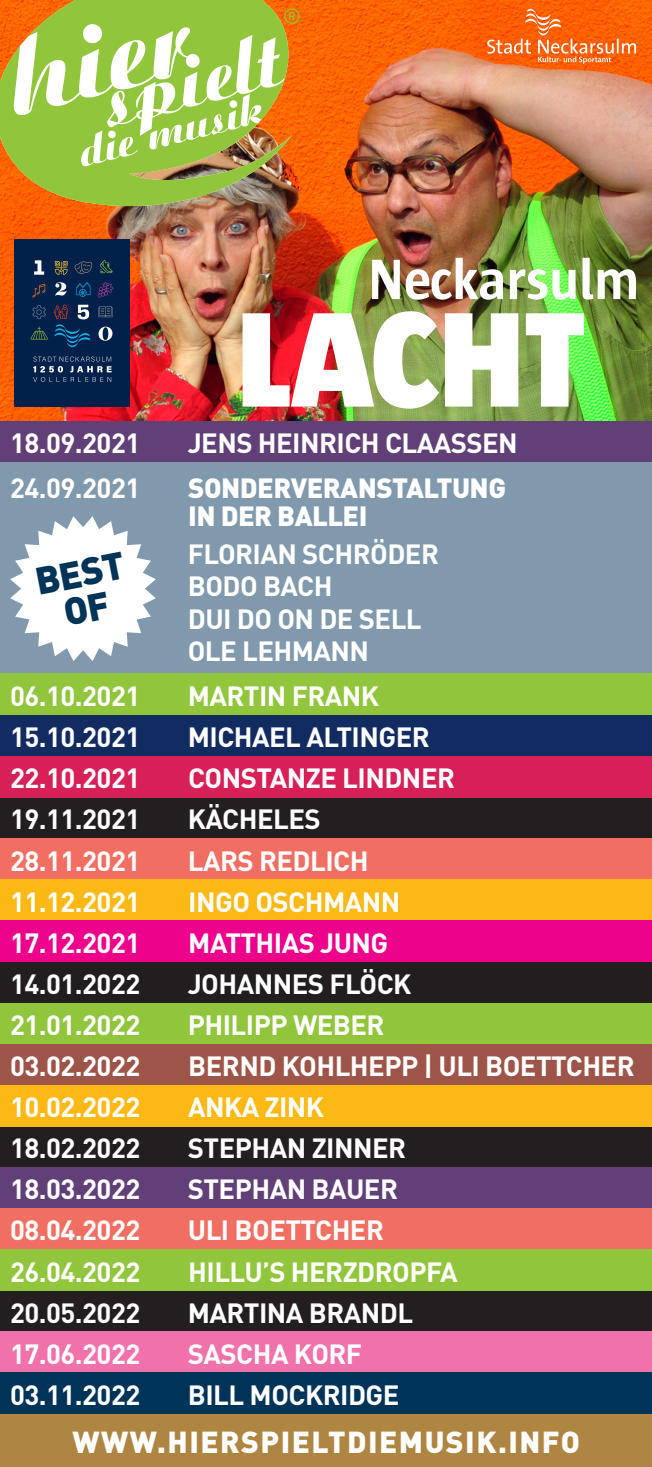
<style>
.page{position:relative;width:652px;height:1467px;background:#fff}
.page>*{position:absolute;margin:0;border:0;box-sizing:border-box;transform-origin:0 0}
.t1{font:900 37.75px/36px "DIN";color:#003358;text-align:center}
.t2{font:900 30px "DIN";letter-spacing:.05em;color:#fff}
.t3{font:700 27.5px/32.5px "DIN";letter-spacing:-.02em;color:#fff}
.t4{font:900 27.5px/28.2px "DIN";letter-spacing:-.02em;color:#fff}
</style>
<div class="page">
<img style="left:0;top:0;width:652px;height:421px">
<svg style="left:0;top:0;width:292px;height:208px;fill:#91c53b"></svg>
<svg style="left:284px;top:8px;width:16px;height:16px"></svg>
<img style="left:243px;top:258px;width:393px;height:151px">
<div style="left:14px;top:239px;width:116px;height:168px;background:#02214a"></div>
<svg style="left:55px;top:261px;width:13px;height:14px"></svg>
<svg style="left:98px;top:282px;width:16px;height:16px"></svg>
<svg style="left:76px;top:282px;width:14px;height:15px"></svg>
<svg style="left:75px;top:261px;width:17px;height:13px"></svg>
<svg style="left:32px;top:284px;width:13px;height:13px"></svg>
<svg style="left:98px;top:306px;width:15px;height:11px"></svg>
<svg style="left:100px;top:260px;width:12px;height:13px"></svg>
<svg style="left:32px;top:305px;width:14px;height:14px"></svg>
<svg style="left:31px;top:327px;width:17px;height:12px"></svg>
<svg style="left:34px;top:260px;width:10px;height:15px"></svg>
<svg style="left:99px;top:327px;width:13px;height:14px"></svg>
<svg style="left:55px;top:282px;width:12px;height:14px"></svg>
<svg style="left:54px;top:305px;width:36px;height:42px"></svg>
<svg style="left:33px;top:357px;width:79px;height:25px"></svg>
<svg style="left:487px;top:9px;width:149px;height:55px;background:#fc701f"></svg>
<div style="left:0;top:421px;width:652px;height:41px;background:#613f77"></div>
<div style="left:0;top:462px;width:652px;height:212px;background:#8099ac"></div>
<div style="left:0;top:1414px;width:652px;height:53px;background:#ae8642"></div>
<div style="left:0;top:715px;width:652px;height:41px;background:#122b61"></div>
<div style="left:0;top:962px;width:652px;height:41px;background:#221e20"></div>
<div style="left:0;top:1291px;width:652px;height:41px;background:#231f20"></div>
<div style="left:0;top:1126px;width:652px;height:41px;background:#231f20"></div>
<div style="left:0;top:1332px;width:652px;height:41px;background:#f171ab"></div>
<div style="left:0;top:1167px;width:652px;height:41px;background:#613f77"></div>
<div style="left:0;top:1373px;width:652px;height:41px;background:#003358"></div>
<div style="left:0;top:1208px;width:652px;height:41px;background:#f16e63"></div>
<div style="left:0;top:797px;width:652px;height:41px;background:#231f20"></div>
<div style="left:0;top:838px;width:652px;height:42px;background:#f16e63"></div>
<div style="left:0;top:880px;width:652px;height:41px;background:#fcb814"></div>
<div style="left:0;top:921px;width:652px;height:41px;background:#ed028c"></div>
<div style="left:0;top:1003px;width:652px;height:41px;background:#91c53b"></div>
<div style="left:0;top:1044px;width:652px;height:41px;background:#9e5549"></div>
<div style="left:0;top:1249px;width:652px;height:42px;background:#91c53b"></div>
<div style="left:0;top:674px;width:652px;height:41px;background:#91c53b"></div>
<div style="left:0;top:756px;width:652px;height:41px;background:#d71f58"></div>
<div style="left:0;top:1085px;width:652px;height:41px;background:#fcb814"></div>
<svg style="left:10px;top:516px;width:146px;height:145px"></svg>
<p class="t3" style="left:10px;top:426px;width:132px">18.09.2021</p>
<p class="t3" style="left:188px;top:426px;width:331px">JENS HEINRICH CLAASSEN</p>
<p class="t3" style="left:10px;top:471px;width:132px">24.09.2021</p>
<p class="t4" style="left:188px;top:473px;width:319px">SONDERVERANSTALTUNG<br>IN DER BALLEI</p>
<h1 class="t1" style="left:32px;top:562px;width:91px;rotate:-11deg">BEST<br>OF</h1>
<p class="t3" style="left:188px;top:536px;width:253px">FLORIAN SCHRÖDER<br>BODO BACH<br>DUI DO ON DE SELL<br>OLE LEHMANN</p>
<p class="t3" style="left:10px;top:678px;width:132px">06.10.2021</p>
<p class="t3" style="left:188px;top:678px;width:193px">MARTIN FRANK</p>
<p class="t3" style="left:10px;top:720px;width:132px">15.10.2021</p>
<p class="t3" style="left:188px;top:720px;width:243px">MICHAEL ALTINGER</p>
<p class="t3" style="left:10px;top:761px;width:132px">22.10.2021</p>
<p class="t3" style="left:188px;top:761px;width:269px">CONSTANZE LINDNER</p>
<p class="t3" style="left:10px;top:802px;width:132px">19.11.2021</p>
<p class="t3" style="left:188px;top:802px;width:134px">KÄCHELES</p>
<p class="t3" style="left:10px;top:843px;width:132px">28.11.2021</p>
<p class="t3" style="left:188px;top:843px;width:182px">LARS REDLICH</p>
<p class="t3" style="left:10px;top:884px;width:132px">11.12.2021</p>
<p class="t3" style="left:188px;top:884px;width:214px">INGO OSCHMANN</p>
<p class="t3" style="left:10px;top:925px;width:132px">17.12.2021</p>
<p class="t3" style="left:188px;top:925px;width:202px">MATTHIAS JUNG</p>
<p class="t3" style="left:10px;top:967px;width:132px">14.01.2022</p>
<p class="t3" style="left:188px;top:967px;width:225px">JOHANNES FLÖCK</p>
<p class="t3" style="left:10px;top:1008px;width:132px">21.01.2022</p>
<p class="t3" style="left:188px;top:1008px;width:198px">PHILIPP WEBER</p>
<p class="t3" style="left:10px;top:1049px;width:132px">03.02.2022</p>
<p class="t3" style="left:188px;top:1049px;width:448px">BERND KOHLHEPP | ULI BOETTCHER</p>
<p class="t3" style="left:10px;top:1090px;width:132px">10.02.2022</p>
<p class="t3" style="left:188px;top:1090px;width:138px">ANKA ZINK</p>
<p class="t3" style="left:10px;top:1131px;width:132px">18.02.2022</p>
<p class="t3" style="left:188px;top:1131px;width:220px">STEPHAN ZINNER</p>
<p class="t3" style="left:10px;top:1172px;width:132px">18.03.2022</p>
<p class="t3" style="left:188px;top:1172px;width:212px">STEPHAN BAUER</p>
<p class="t3" style="left:10px;top:1213px;width:132px">08.04.2022</p>
<p class="t3" style="left:188px;top:1213px;width:198px">ULI BOETTCHER</p>
<p class="t3" style="left:10px;top:1254px;width:132px">26.04.2022</p>
<p class="t3" style="left:188px;top:1254px;width:271px">HILLU’S HERZDROPFA</p>
<p class="t3" style="left:10px;top:1295px;width:132px">20.05.2022</p>
<p class="t3" style="left:188px;top:1295px;width:227px">MARTINA BRANDL</p>
<p class="t3" style="left:10px;top:1336px;width:132px">17.06.2022</p>
<p class="t3" style="left:188px;top:1336px;width:176px">SASCHA KORF</p>
<p class="t3" style="left:10px;top:1377px;width:132px">03.11.2022</p>
<p class="t3" style="left:188px;top:1377px;width:213px">BILL MOCKRIDGE</p>
<p class="t2" style="left:73px;top:1422px;width:509px">WWW.HIERSPIELTDIEMUSIK.INFO</p>
</div>
